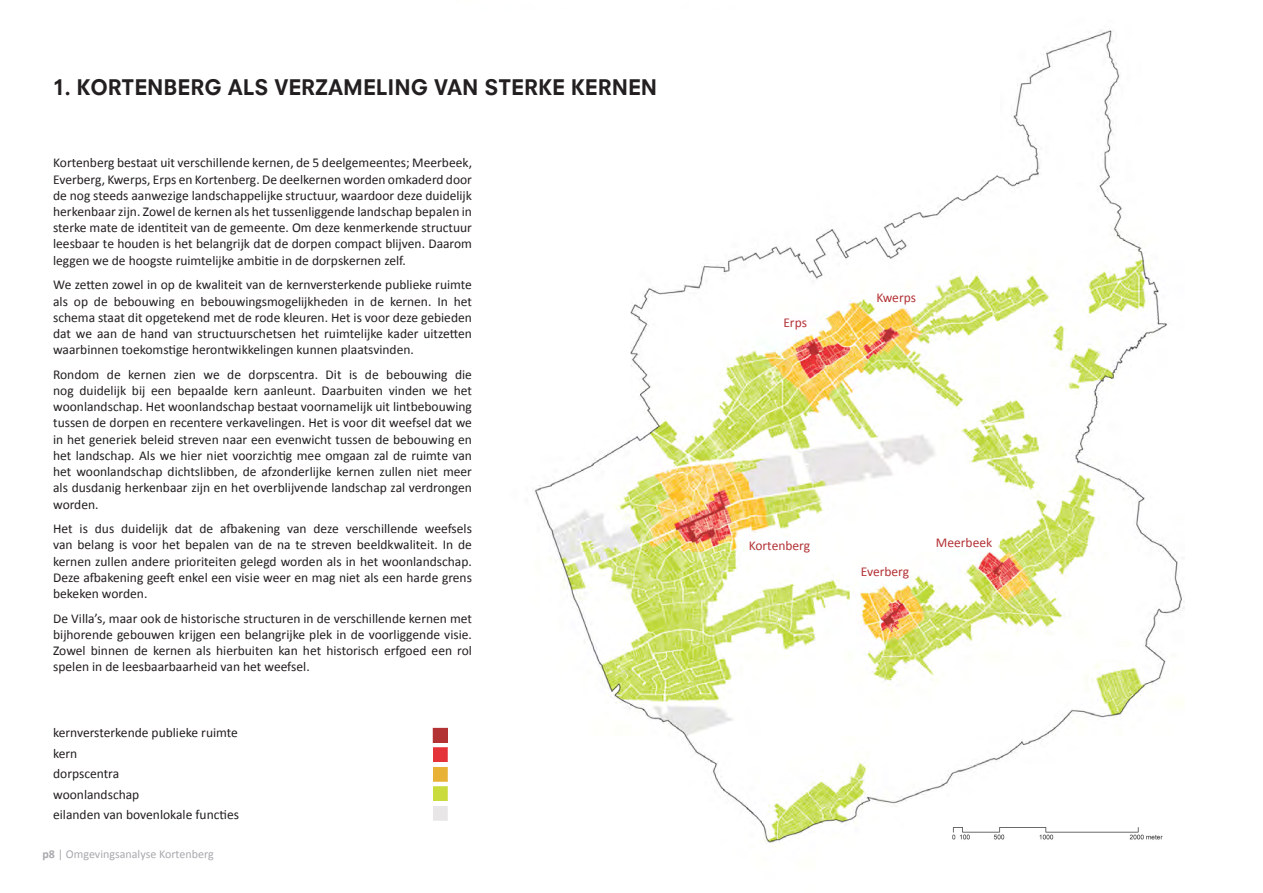
<style>
.page{position:relative;width:1263px;height:893px;background:#fff}
.page>*{position:absolute;margin:0;border:0;box-sizing:border-box;transform-origin:0 0}
.BRUT_2_paragraaf_in{font:21px "Neuzeit S Heavy";color:#231f20}
.BRUT_5_tekst_zwart{font:13.5px/16.2px "Calibri";color:#231f20;text-align:justify}
.BRUT_5_tekst_zwart-2{font:13.5px "Calibri";color:#b33236}
.t1{font:12px "Calibri";color:#a8a9ad}
.s1{font-weight:700}
</style>
<div class="page">
<img style="left:534px;top:30px;width:651px;height:814px">
<div style="left:422px;top:10px;width:373px;height:154px;background:#fff"></div>
<div style="left:997px;top:765px;width:225px;height:108px;background:#fff"></div>
<img style="left:907px;top:799px;width:256px;height:45px">
<svg style="left:432px;top:727px;width:16px;height:94px"></svg>
<p class="BRUT_2_paragraaf_in" style="left:53px;top:74px;width:605px">1. KORTENBERG ALS VERZAMELING VAN STERKE KERNEN</p>
<p class="BRUT_5_tekst_zwart" style="left:53px;top:155px;width:420px">Kortenberg bestaat uit verschillende kernen, de 5 deelgemeentes; Meerbeek, Everberg, Kwerps, Erps en Kortenberg. De deelkernen worden omkaderd door de nog steeds aanwezige landschappelijke structuur, waardoor deze duidelijk herkenbaar zijn. Zowel de kernen als het tussenliggende landschap bepalen in sterke mate de identiteit van de gemeente. Om deze kenmerkende structuur leesbaar te houden is het belangrijk dat de dorpen compact blijven. Daarom leggen we de hoogste ruimtelijke ambitie in de dorpskernen zelf.</p>
<p class="BRUT_5_tekst_zwart" style="left:53px;top:277px;width:420px">We zetten zowel in op de kwaliteit van de kernversterkende publieke ruimte als op de bebouwing en bebouwingsmogelijkheden in de kernen. In het schema staat dit opgetekend met de rode kleuren. Het is voor deze gebieden dat we aan de hand van structuurschetsen het ruimtelijke kader uitzetten waarbinnen toekomstige herontwikkelingen kunnen plaatsvinden.</p>
<p class="BRUT_5_tekst_zwart" style="left:53px;top:366px;width:420px">Rondom de kernen zien we de dorpscentra. Dit is de bebouwing die nog duidelijk bij een bepaalde kern aanleunt. Daarbuiten vinden we het woonlandschap. Het woonlandschap bestaat voornamelijk uit lintbebouwing tussen de dorpen en recentere verkavelingen. Het is voor dit weefsel dat we in het generiek beleid streven naar een evenwicht tussen de bebouwing en het landschap. Als we hier niet voorzichtig mee omgaan zal de ruimte van het woonlandschap dichtslibben, de afzonderlijke kernen zullen niet meer als dusdanig herkenbaar zijn en het overblijvende landschap zal verdrongen worden.</p>
<p class="BRUT_5_tekst_zwart" style="left:53px;top:521px;width:420px">Het is dus duidelijk dat de afbakening van deze verschillende weefsels van belang is voor het bepalen van de na te streven beeldkwaliteit. In de kernen zullen andere prioriteiten gelegd worden als in het woonlandschap.<br>Deze afbakening geeft enkel een visie weer en mag niet als een harde grens bekeken worden.</p>
<p class="BRUT_5_tekst_zwart" style="left:53px;top:610px;width:420px">De Villa’s, maar ook de historische structuren in de verschillende kernen met bijhorende gebouwen krijgen een belangrijke plek in de voorliggende visie.<br>Zowel binnen de kernen als hierbuiten kan het historisch erfgoed een rol spelen in de leesbaarbaarheid van het weefsel.</p>
<p class="BRUT_5_tekst_zwart" style="left:53px;top:725px;width:186px">kernversterkende publieke ruimte</p>
<p class="BRUT_5_tekst_zwart" style="left:53px;top:745px;width:26px">kern</p>
<p class="BRUT_5_tekst_zwart" style="left:53px;top:766px;width:68px">dorpscentra</p>
<p class="BRUT_5_tekst_zwart" style="left:53px;top:786px;width:88px">woonlandschap</p>
<p class="BRUT_5_tekst_zwart" style="left:53px;top:806px;width:187px">eilanden van bovenlokale functies</p>
<p class="t1" style="left:43px;top:846px;width:173px"><span class="s1">p8</span> | Omgevingsanalyse Kortenberg</p>
<p class="BRUT_5_tekst_zwart-2" style="left:783px;top:314px;width:25px">Erps</p>
<p class="BRUT_5_tekst_zwart-2" style="left:876px;top:289px;width:41px">Kwerps</p>
<p class="BRUT_5_tekst_zwart-2" style="left:749px;top:537px;width:63px">Kortenberg</p>
<p class="BRUT_5_tekst_zwart-2" style="left:861px;top:563px;width:50px">Everberg</p>
<p class="BRUT_5_tekst_zwart-2" style="left:936px;top:534px;width:58px">Meerbeek</p>
</div>
